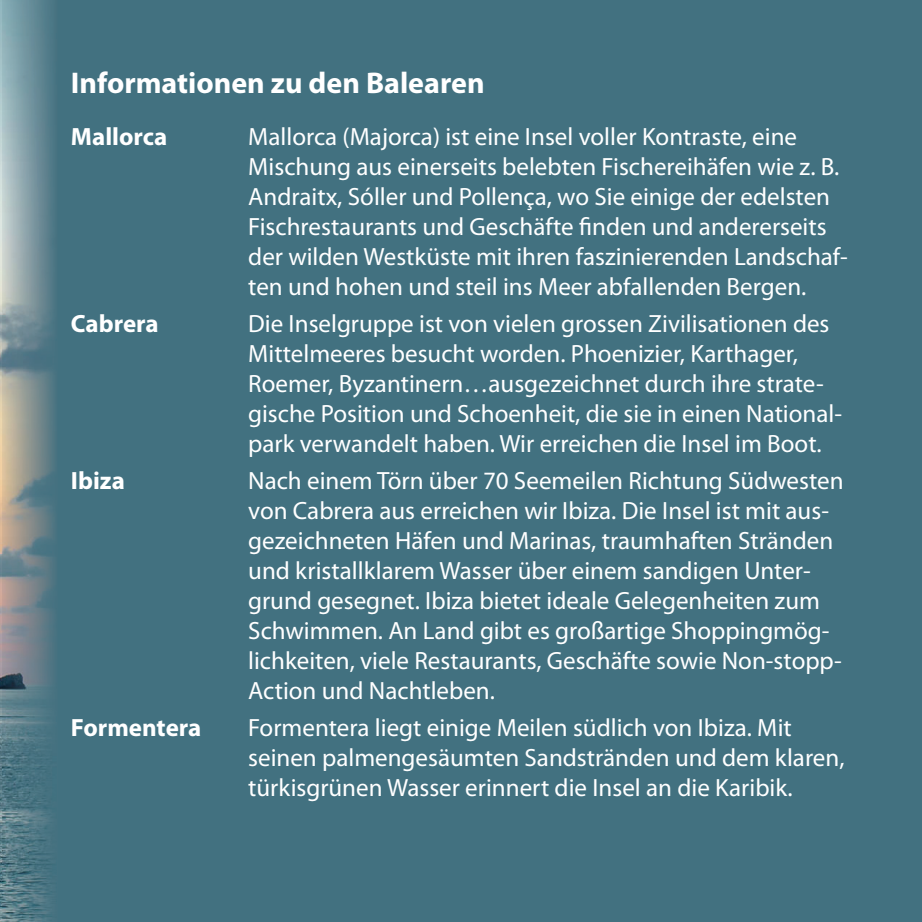
<style>
.page{position:relative;width:922px;height:922px;background:#fff}
.page>*{position:absolute;margin:0;border:0;box-sizing:border-box;transform-origin:0 0}
.t1{font:700 30px "Myriad Pro";color:#fff}
.t2{font:25px/30px "Myriad Pro";color:#fff}
.t3{font:700 25px "Myriad Pro";color:#fff}
</style>
<div class="page">
<div style="left:57px;top:0;width:864px;height:921px;background:#427180"></div>
<img style="left:0;top:0;width:57px;height:921px">
<p class="t1" style="left:71px;top:64px;width:415px">Informationen zu den Balearen</p>
<p class="t3" style="left:71px;top:120px;width:98px">Mallorca</p>
<p class="t2" style="left:248px;top:121px;width:601px">Mallorca (Majorca) ist eine Insel voller Kontraste, eine Mischung aus einerseits belebten Fischereihäfen wie z. B.<br>Andraitx, Sóller und Pollença, wo Sie einige der edelsten Fischrestaurants und Geschäfte finden und andererseits der wilden Westküste mit ihren faszinierenden Landschaf&shy;ten und hohen und steil ins Meer abfallenden Bergen.</p>
<p class="t3" style="left:71px;top:307px;width:89px">Cabrera</p>
<p class="t2" style="left:248px;top:308px;width:595px">Die Inselgruppe ist von vielen grossen Zivilisationen des Mittelmeeres besucht worden. Phoenizier, Karthager, Roemer, Byzantinern…ausgezeichnet durch ihre strate&shy;gische Position und Schoenheit, die sie in einen National&shy;park verwandelt haben. Wir erreichen die Insel im Boot.</p>
<p class="t3" style="left:71px;top:464px;width:55px">Ibiza</p>
<p class="t2" style="left:248px;top:465px;width:596px">Nach einem Törn über 70 Seemeilen Richtung Südwesten von Cabrera aus erreichen wir Ibiza. Die Insel ist mit aus&shy;gezeichneten Häfen und Marinas, traumhaften Stränden und kristallklarem Wasser über einem sandigen Unter&shy;grund gesegnet. Ibiza bietet ideale Gelegenheiten zum Schwimmen. An Land gibt es großartige Shoppingmög&shy;lichkeiten, viele Restaurants, Geschäfte sowie Non-stopp-Action und Nachtleben.</p>
<p class="t3" style="left:71px;top:711px;width:132px">Formentera</p>
<p class="t2" style="left:248px;top:712px;width:597px">Formentera liegt einige Meilen südlich von Ibiza. Mit seinen palmengesäumten Sandstränden und dem klaren, türkisgrünen Wasser erinnert die Insel an die Karibik.</p>
</div>
